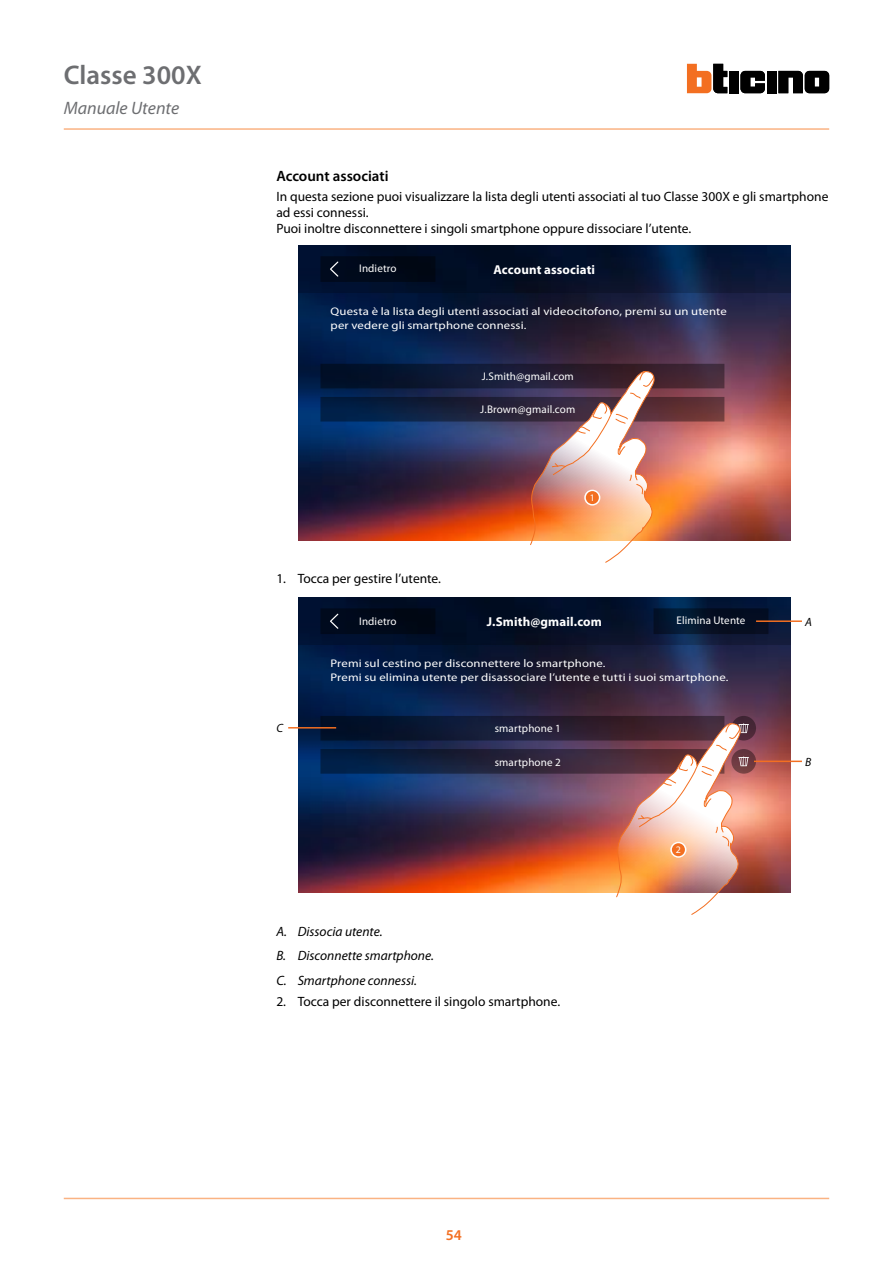
<style>
.page{position:relative;width:893px;height:1263px;background:#fff}
.page>*{position:absolute;margin:0;border:0;box-sizing:border-box;transform-origin:0 0}
.t1{font:600 27px "Myriad Pro";color:#6d6e71}
.t2{font:italic 18px "Myriad Pro";color:#6d6e71}
.t3{font:600 15px "Myriad Pro";color:#000}
.t4{font:600 15px "Myriad Pro";color:#f36f21}
.t5{font:13.5px/16.2px "Myriad Pro";color:#000}
.t6{font:italic 13.5px/24.8px "Myriad Pro";color:#000}
.t7{font:700 12.9px "Myriad Pro";letter-spacing:.01em;color:#fff}
.t8{font:italic 12px "Myriad Pro";color:#000}
.t9{font:11.1px/13.4px "Myriad Pro";letter-spacing:.01em;color:#fff;scale:1.15 1}
.t10{font:11.1px "Myriad Pro";letter-spacing:.01em;color:#fff}
.t11{font:10.05px "Myriad Pro";color:#fff}
</style>
<div class="page">
<svg style="left:740px;top:71px;width:25px;height:22px"></svg>
<div style="left:767px;top:71px;width:10px;height:22px;background:#000"></div>
<div style="left:729px;top:71px;width:10px;height:22px;background:#000"></div>
<svg style="left:687px;top:64px;width:40px;height:29px"></svg>
<svg style="left:778px;top:71px;width:51px;height:22px"></svg>
<hr style="left:64px;top:128px;width:765px;height:2px;background:#fab383">
<hr style="left:64px;top:1198px;width:765px;height:1px;background:#fab383">
<img style="left:298px;top:293px;width:492px;height:247px">
<svg style="left:298px;top:245px;width:492px;height:48px;background:#041430"></svg>
<div style="left:320px;top:256px;width:115px;height:26px;background:#000919"></div>
<img style="left:320px;top:364px;width:404px;height:199px">
<svg style="left:584px;top:490px;width:16px;height:15px"></svg>
<div style="left:586px;top:491px;width:13px;height:13px;background:#f36f21;border-radius:50%"></div>
<img style="left:298px;top:645px;width:492px;height:247px">
<svg style="left:298px;top:597px;width:492px;height:48px;background:#03122d"></svg>
<svg style="left:653px;top:608px;width:115px;height:26px;background:#041228"></svg>
<div style="left:320px;top:608px;width:115px;height:26px;background:#00091a"></div>
<div style="left:731px;top:716px;width:25px;height:24px;background:#472636;border-radius:50%"></div>
<svg style="left:731px;top:749px;width:25px;height:25px"></svg>
<img style="left:320px;top:716px;width:429px;height:199px">
<svg style="left:670px;top:842px;width:16px;height:16px"></svg>
<div style="left:672px;top:843px;width:13px;height:13px;background:#f36f21;border-radius:50%"></div>
<hr style="left:756px;top:620px;width:46px;height:2px;background:#f36f21">
<hr style="left:754px;top:760px;width:48px;height:2px;background:#f36f21">
<hr style="left:288px;top:727px;width:48px;height:1px;background:#f36f21">
<h1 class="t1" style="left:64px;top:58px;width:139px">Classe 300X</h1>
<h2 class="t2" style="left:64px;top:97px;width:117px">Manuale Utente</h2>
<p class="t3" style="left:276px;top:167px;width:114px">Account associati</p>
<p class="t5" style="left:276px;top:188px;width:554px">In questa sezione puoi visualizzare la lista degli utenti associati al tuo Classe 300X e gli smartphone ad essi connessi.<br>Puoi inoltre disconnettere i singoli smartphone oppure dissociare l’utente.</p>
<p class="t10" style="left:359px;top:262px;width:39px">Indietro</p>
<p class="t7" style="left:493px;top:261px;width:103px">Account associati</p>
<p class="t9" style="left:330px;top:305px;width:346px">Questa è la lista degli utenti associati al videocitofono, premi su un utente per vedere gli smartphone connessi.</p>
<p class="t5" style="left:276px;top:570px;width:166px">1. Tocca per gestire l’utente.</p>
<p class="t10" style="left:482px;top:370px;width:94px">J.Smith@gmail.com</p>
<p class="t10" style="left:480px;top:403px;width:96px">J.Brown@gmail.com</p>
<p class="t11" style="left:590px;top:492px;width:7px">1</p>
<p class="t8" style="left:276px;top:721px;width:8px">C</p>
<p class="t10" style="left:359px;top:614px;width:39px">Indietro</p>
<p class="t10" style="left:676px;top:614px;width:70px">Elimina Utente</p>
<p class="t7" style="left:487px;top:613px;width:117px">J.Smith@gmail.com</p>
<p class="t9" style="left:330px;top:657px;width:348px">Premi sul cestino per disconnettere lo smartphone.<br>Premi su elimina utente per disassociare l’utente e tutti i suoi smartphone.</p>
<p class="t10" style="left:495px;top:722px;width:67px">smartphone 1</p>
<p class="t10" style="left:495px;top:755px;width:67px">smartphone 2</p>
<p class="t11" style="left:676px;top:844px;width:7px">2</p>
<p class="t6" style="left:276px;top:918px;width:159px">A. Dissocia utente.<br>B. Disconnette smartphone.<br>C. Smartphone connessi.</p>
<p class="t5" style="left:276px;top:993px;width:285px">2. Tocca per disconnettere il singolo smartphone.</p>
<p class="t8" style="left:805px;top:614px;width:8px">A</p>
<p class="t8" style="left:805px;top:754px;width:8px">B</p>
<p class="t4" style="left:446px;top:1225px;width:18px">54</p>
</div>
